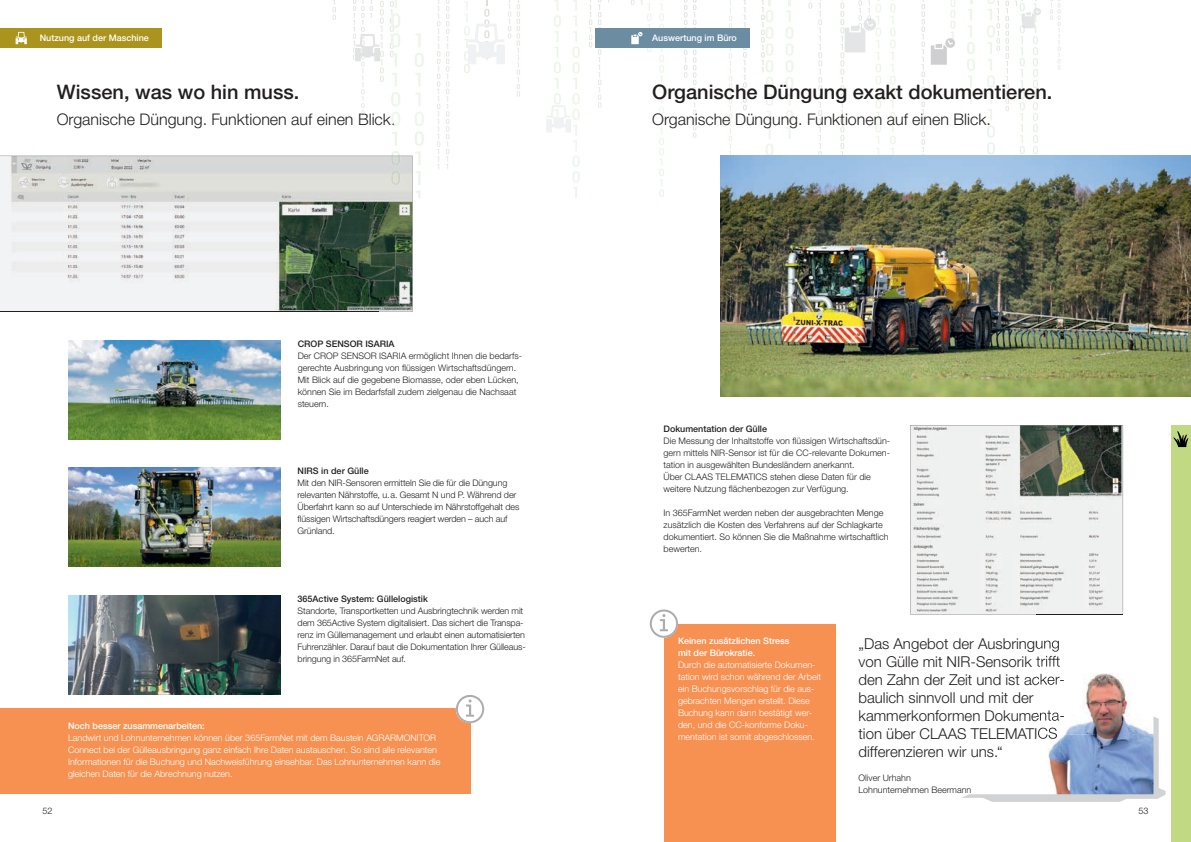
<style>
.page{position:relative;width:1191px;height:842px;background:#fff}
.page>*{position:absolute;margin:0;border:0;box-sizing:border-box;transform-origin:0 0}
.t1{font:500 20px "CLAAS Helvetica Neue";color:#231f20}
.t2{font:300 16px "CLAAS Helvetica Neue";color:#231f20}
.t3{font:300 15px/18px "CLAAS Helvetica Neue";color:#231f20}
.t4{font:300 9px/12px "CLAAS Helvetica Neue";color:#231f20}
.t5{font:300 9px/12px "CLAAS Helvetica Neue";color:#fff}
.t6{font:500 9px/12px "CLAAS Helvetica Neue";color:#fff}
.t7{font:500 9px "CLAAS Helvetica Neue";color:#231f20}
</style>
<div class="page">
<div style="left:0;top:709px;width:470px;height:85px;background:#f69152"></div>
<svg style="left:456px;top:695px;width:28px;height:28px"></svg>
<svg style="left:390px;top:43px;width:4px;height:14px"></svg>
<svg style="left:589px;top:0;width:20px;height:40px"></svg>
<svg style="left:693px;top:0;width:3px;height:138px"></svg>
<svg style="left:684px;top:0;width:3px;height:78px"></svg>
<svg style="left:437px;top:0;width:12px;height:169px"></svg>
<svg style="left:332px;top:0;width:4px;height:20px"></svg>
<svg style="left:1050px;top:0;width:10px;height:70px"></svg>
<svg style="left:390px;top:0;width:7px;height:36px"></svg>
<svg style="left:391px;top:114px;width:2px;height:11px"></svg>
<svg style="left:659px;top:3px;width:5px;height:194px"></svg>
<svg style="left:808px;top:0;width:4px;height:9px"></svg>
<svg style="left:818px;top:0;width:4px;height:156px"></svg>
<svg style="left:967px;top:0;width:7px;height:104px"></svg>
<svg style="left:743px;top:0;width:3px;height:110px"></svg>
<svg style="left:761px;top:0;width:12px;height:156px"></svg>
<svg style="left:786px;top:0;width:7px;height:139px"></svg>
<svg style="left:729px;top:1px;width:3px;height:155px"></svg>
<svg style="left:890px;top:4px;width:5px;height:152px"></svg>
<div style="left:664px;top:624px;width:172px;height:218px;background:#f69152"></div>
<div style="left:649px;top:609px;width:29px;height:29px;background:#f6f6f6;border-radius:50%"></div>
<svg style="left:650px;top:609px;width:28px;height:29px"></svg>
<img style="left:721px;top:156px;width:470px;height:241px">
<div style="left:1171px;top:425px;width:20px;height:417px;background:#c0d982"></div>
<svg style="left:1173px;top:431px;width:15px;height:16px"></svg>
<svg style="left:464px;top:0;width:56px;height:97px"></svg>
<svg style="left:353px;top:0;width:31px;height:82px"></svg>
<svg style="left:546px;top:0;width:34px;height:198px"></svg>
<div style="left:0;top:28px;width:162px;height:20px;background:#ab941e"></div>
<svg style="left:16px;top:32px;width:11px;height:12px"></svg>
<img style="left:68px;top:340px;width:212px;height:99px">
<img style="left:68px;top:468px;width:213px;height:99px">
<img style="left:68px;top:595px;width:213px;height:99px">
<svg style="left:910px;top:425px;width:213px;height:189px;fill:#eff1f0"></svg>
<svg style="left:840px;top:0;width:41px;height:198px"></svg>
<svg style="left:921px;top:0;width:34px;height:175px"></svg>
<svg style="left:987px;top:0;width:54px;height:198px"></svg>
<div style="left:595px;top:28px;width:154px;height:20px;background:#6b8ca1"></div>
<svg style="left:631px;top:0;width:20px;height:52px"></svg>
<img style="left:1040px;top:613px;width:89px;height:103px">
<img style="left:1036px;top:638px;width:23px;height:14px">
<img style="left:1036px;top:656px;width:24px;height:11px">
<img style="left:1036px;top:674px;width:27px;height:11px">
<img style="left:1036px;top:710px;width:28px;height:6px">
<img style="left:1036px;top:613px;width:87px;height:2px">
<svg style="left:962px;top:716px;width:203px;height:86px"></svg>
<svg style="left:0;top:187px;width:378px;height:125px;fill:#ededee"></svg>
<img style="left:0;top:156px;width:391px;height:31px">
<img style="left:378px;top:187px;width:34px;height:125px">
<svg style="left:391px;top:131px;width:33px;height:67px"></svg>
<p class="t6" style="left:40px;top:32px;width:111px">Nutzung auf der Maschine</p>
<p class="t6" style="left:652px;top:32px;width:86px">Auswertung im Büro</p>
<h1 class="t1" style="left:57px;top:79px;width:244px">Wissen, was wo hin muss.</h1>
<h2 class="t2" style="left:57px;top:109px;width:340px">Organische Düngung. Funktionen auf einen Blick.</h2>
<p class="t7" style="left:298px;top:338px;width:98px">CROP SENSOR ISARIA</p>
<p class="t4" style="left:298px;top:350px;width:226px">Der CROP SENSOR ISARIA ermöglicht Ihnen die bedarfs&shy;gerechte Ausbringung von flüssigen Wirtschaftsdüngern.<br>Mit Blick auf die gegebene Biomasse, oder eben Lücken, können Sie im Bedarfsfall zudem zielgenau die Nachsaat steuern.</p>
<p class="t7" style="left:298px;top:465px;width:73px">NIRS in der Gülle</p>
<p class="t4" style="left:298px;top:477px;width:223px">Mit den NIR-Sensoren ermitteln Sie die für die Düngung relevanten Nährstoffe, u.a. Gesamt N und P. Während der Überfahrt kann so auf Unterschiede im Nährstoffgehalt des flüssigen Wirtschaftsdüngers reagiert werden – auch auf Grünland.</p>
<p class="t7" style="left:298px;top:593px;width:132px">365Active System: Güllelogistik</p>
<p class="t4" style="left:298px;top:605px;width:229px">Standorte, Transportketten und Ausbringtechnik werden mit dem 365Active System digitalisiert. Das sichert die Transpa&shy;renz im Güllemanagement und erlaubt einen automatisierten Fuhrenzähler. Darauf baut die Dokumentation Ihrer Gülleaus&shy;bringung in 365FarmNet auf.</p>
<p class="t6" style="left:68px;top:720px;width:138px">Noch besser zusammenarbeiten:</p>
<p class="t5" style="left:68px;top:732px;width:374px">Landwirt und Lohnunternehmen können über 365FarmNet mit dem Baustein AGRARMONITOR Connect bei der Gülleausbringung ganz einfach Ihre Daten austauschen. So sind alle relevanten Informationen für die Buchung und Nachweisführung einsehbar. Das Lohnunternehmen kann die gleichen Daten für die Abrechnung nutzen.</p>
<h1 class="t1" style="left:652px;top:79px;width:402px">Organische Düngung exakt dokumentieren.</h1>
<h2 class="t2" style="left:652px;top:109px;width:340px">Organische Düngung. Funktionen auf einen Blick.</h2>
<p class="t7" style="left:663px;top:423px;width:105px">Dokumentation der Gülle</p>
<p class="t4" style="left:663px;top:435px;width:228px">Die Messung der Inhaltstoffe von flüssigen Wirtschaftsdün&shy;gern mittels NIR-Sensor ist für die CC-relevante Dokumen&shy;tation in ausgewählten Bundesländern anerkannt.<br>Über CLAAS TELEMATICS stehen diese Daten für die weitere Nutzung flächenbezogen zur Verfügung.</p>
<p class="t4" style="left:663px;top:507px;width:227px">In 365FarmNet werden neben der ausgebrachten Menge zusätzlich die Kosten des Verfahrens auf der Schlagkarte dokumentiert. So können Sie die Maßnahme wirtschaftlich bewerten.</p>
<p class="t6" style="left:678px;top:635px;width:113px">Keinen zusätzlichen Stress mit der Bürokratie.</p>
<p class="t5" style="left:678px;top:659px;width:144px">Durch die automatisierte Dokumen&shy;tation wird schon während der Arbeit ein Buchungsvorschlag für die aus&shy;gebrachten Mengen erstellt. Diese Buchung kann dann bestätigt wer&shy;den, und die CC-konforme Doku&shy;mentation ist somit abgeschlossen.</p>
<h3 class="t3" style="left:858px;top:634px;width:208px">„Das Angebot der Ausbringung von Gülle mit NIR-Sensorik trifft den Zahn der Zeit und ist acker&shy;baulich sinnvoll und mit der kammerkonformen Dokumenta&shy;tion über CLAAS TELEMATICS differenzieren wir uns.“</h3>
<p class="t4" style="left:858px;top:771px;width:114px">Oliver Urhahn<br>Lohnunternehmen Beermann</p>
<p class="t4" style="left:43px;top:805px;width:12px">52</p>
<p class="t4" style="left:1138px;top:805px;width:12px">53</p>
</div>
